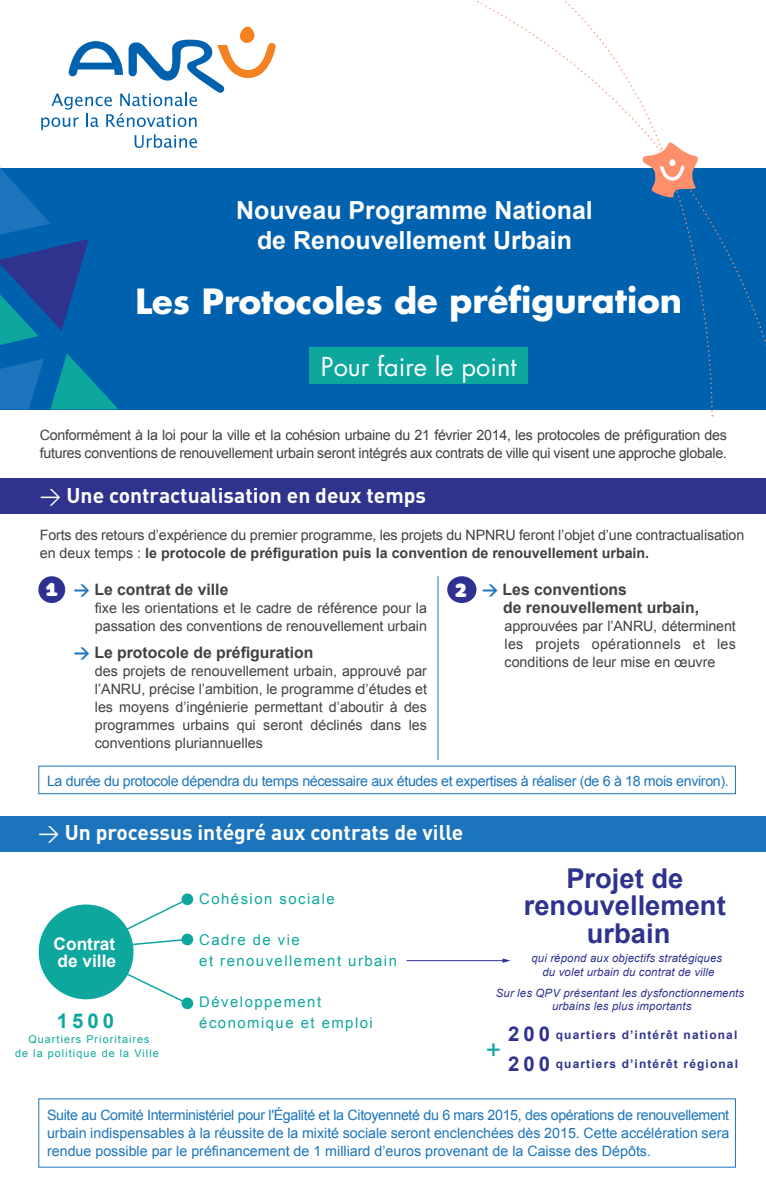
<style>
.page{position:relative;width:766px;height:1191px;background:#fff}
.page>*{position:absolute;margin:0;border:0;box-sizing:border-box;transform-origin:0 0}
.t1{font:700 33.75px "Futura";letter-spacing:-.005em;color:#fff}
.t2{font:700 27.3px/27.3px "Arial";color:#2f338d;text-align:center}
.t3{font:26.55px "Arial";color:#0da79e}
.t4{font:25.35px "Futura";color:#fff}
.t5{font:700 24.9px/30px "Arial";color:#fff;text-align:center}
.t6{font:22.95px "eacologica round slab";color:#fff}
.t7{font:22.5px "eacologica round slab";color:#fff}
.t8{font:700 21px "DIN";color:#fff}
.t9{font:700 20.25px "Arial";color:#0da79e}
.t10{font:700 17.25px/17.2px "Arial";color:#fff}
.t11{font:700 15.75px/18px "Arial";color:#414042}
.t12{font:14.85px/20.5px "Arial";letter-spacing:.1em;color:#0da79e}
.t13{font:14.25px/18px "Arial";letter-spacing:-.01em;color:#414042}
.t14{font:14.25px/18px "Arial";letter-spacing:-.025em;color:#1c75bc;text-align:justify}
.t15{font:700 11.85px "Arial";letter-spacing:.1em;color:#2f338d}
.t16{font:italic 11.4px/13px "Arial";letter-spacing:.015em;color:#2f338d;text-align:center}
.t17{font:10.8px/14.5px "Arial";letter-spacing:.1em;color:#0da79e;text-align:center}
.s1{font-weight:400}
.s2{font-weight:700}
.s3{font-family:"eacologica round slab";font-weight:400;font-size:21.6px;color:#2e3092}
.s4{font-family:"DIN";color:#1c75bc}
.s5{font-size:20.25px;color:#2e3092}
.s6{font-size:20.25px}
</style>
<div class="page">
<div style="left:0;top:168px;width:765px;height:241px;background:#0061af"></div>
<svg style="left:41px;top:27px;width:235px;height:121px"></svg>
<svg style="left:0;top:359px;width:44px;height:50px"></svg>
<svg style="left:50px;top:353px;width:68px;height:56px"></svg>
<svg style="left:0;top:167px;width:89px;height:178px"></svg>
<div style="left:309px;top:347px;width:219px;height:36px;background:#0da79e"></div>
<div style="left:0;top:815px;width:765px;height:36px;background:#1c75bc"></div>
<div style="left:181px;top:893px;width:12px;height:12px;background:#0da79e;border-radius:50%"></div>
<div style="left:181px;top:933px;width:12px;height:12px;background:#0da79e;border-radius:50%"></div>
<div style="left:181px;top:997px;width:12px;height:12px;background:#0da79e;border-radius:50%"></div>
<svg style="left:86px;top:897px;width:103px;height:108px"></svg>
<div style="left:39px;top:904px;width:94px;height:95px;background:#0da79e;border-radius:50%"></div>
<hr style="left:406px;top:960px;width:98px;height:1px;background:#2e3092">
<svg style="left:502px;top:958px;width:8px;height:4px"></svg>
<div style="left:0;top:477px;width:765px;height:36px;background:#2f338d"></div>
<hr style="left:437px;top:576px;width:1px;height:184px;background:#1c75bc">
<div style="left:38px;top:576px;width:27px;height:27px;background:#2e3092;border-radius:50%"></div>
<div style="left:447px;top:576px;width:29px;height:27px;background:#2e3092;border-radius:50%"></div>
<div style="left:38px;top:765px;width:697px;height:29px;border:1px solid #1c75bc"></div>
<svg style="left:381px;top:0;width:384px;height:514px"></svg>
<svg style="left:513px;top:0;width:200px;height:413px"></svg>
<svg style="left:638px;top:142px;width:64px;height:57px"></svg>
<h3 class="t5" style="left:236px;top:196px;width:358px">Nouveau Programme National de Renouvellement Urbain</h3>
<h1 class="t1" style="left:135px;top:278px;width:548px">Les Protocoles de préfiguration</h1>
<h3 class="t4" style="left:321px;top:350px;width:197px">Pour faire le point</h3>
<p class="t13" style="left:40px;top:426px;width:688px">Conformément à la loi pour la ville et la cohésion urbaine du 21 février 2014, les protocoles de préfiguration des futures conventions de renouvellement urbain seront intégrés aux contrats de ville qui visent une approche globale.</p>
<h3 class="t8" style="left:40px;top:481px;width:388px"><span class="s1">&gt;</span> Une contractualisation en deux temps</h3>
<p class="t13" style="left:40px;top:526px;width:705px">Forts des retours d’expérience du premier programme, les projets du NPNRU feront l’objet d’une contractualisation en deux temps : <span class="s2">le protocole de préfiguration puis la convention de renouvellement urbain.</span></p>
<p class="t11" style="left:46px;top:580px;width:184px"><span class="s3">1</span> <span class="s4">&gt;</span> Le contrat de ville</p>
<p class="t13" style="left:95px;top:599px;width:333px">fixe les orientations et le cadre de référence pour la passation des conventions de renouvellement urbain</p>
<p class="t11" style="left:74px;top:643px;width:241px"><span class="s4">&gt;</span> Le protocole de préfiguration</p>
<p class="t13" style="left:95px;top:662px;width:333px;text-align:justify">des projets de renouvellement urbain, approuvé par l’ANRU, précise l’ambition, le programme d’études et les moyens d’ingénierie permettant d’aboutir à des programmes urbains qui seront déclinés dans les conventions pluriannuelles</p>
<h3 class="t7" style="left:46px;top:574px;width:13px">1</h3>
<h3 class="t6" style="left:454px;top:574px;width:14px">2</h3>
<p class="t11" style="left:503px;top:580px;width:198px;text-indent:-21px"><span class="s4">&gt;</span> Les conventions<br>de renouvellement urbain,</p>
<p class="t13" style="left:504px;top:617px;width:233px;text-align:justify">approuvées par l’ANRU, déterminent les projets opérationnels et les conditions de leur mise en œuvre</p>
<p class="t14" style="left:47px;top:772px;width:683px">La durée du protocole dépendra du temps nécessaire aux études et expertises à réaliser (de 6 à 18 mois environ).</p>
<h3 class="t8" style="left:38px;top:818px;width:426px"><span class="s1">&gt;</span> Un processus intégré aux contrats de ville</h3>
<p class="t10" style="left:54px;top:935px;width:64px">Contrat de ville</p>
<h3 class="t9" style="left:57px;top:1007px;width:59px">1500</h3>
<p class="t17" style="left:15px;top:1032px;width:145px">Quartiers Prioritaires<br>de la politique de la Ville</p>
<h2 class="t2" style="left:523px;top:865px;width:203px">Projet de renouvellement urbain</h2>
<p class="t12" style="left:199px;top:888px;width:137px">Cohésion sociale</p>
<p class="t12" style="left:199px;top:930px;width:199px">Cadre de vie<br>et renouvellement urbain</p>
<p class="t12" style="left:199px;top:991px;width:175px">Développement économique et emploi</p>
<p class="t16" style="left:495px;top:987px;width:250px">Sur les QPV présentant les dysfonctionnements urbains les plus importants</p>
<p class="t16" style="left:531px;top:951px;width:192px">qui répond aux objectifs stratégiques du volet urbain du contrat de ville</p>
<p class="t15" style="left:508px;top:1026px;width:230px"><span class="s5">200</span> quartiers d’intérêt national</p>
<p class="t15" style="left:508px;top:1055px;width:231px"><span class="s6">200</span> quartiers d’intérêt régional</p>
<h3 class="t3" style="left:486px;top:1032px;width:17px">+</h3>
<p class="t14" style="left:47px;top:1106px;width:683px">Suite au Comité Interministériel pour l'Égalité et la Citoyenneté du 6 mars 2015, des opérations de renouvellement urbain indispensables à la réussite de la mixité sociale seront enclenchées dès 2015. Cette accélération sera rendue possible par le préfinancement de 1 milliard d’euros provenant de la Caisse des Dépôts.</p>
</div>
